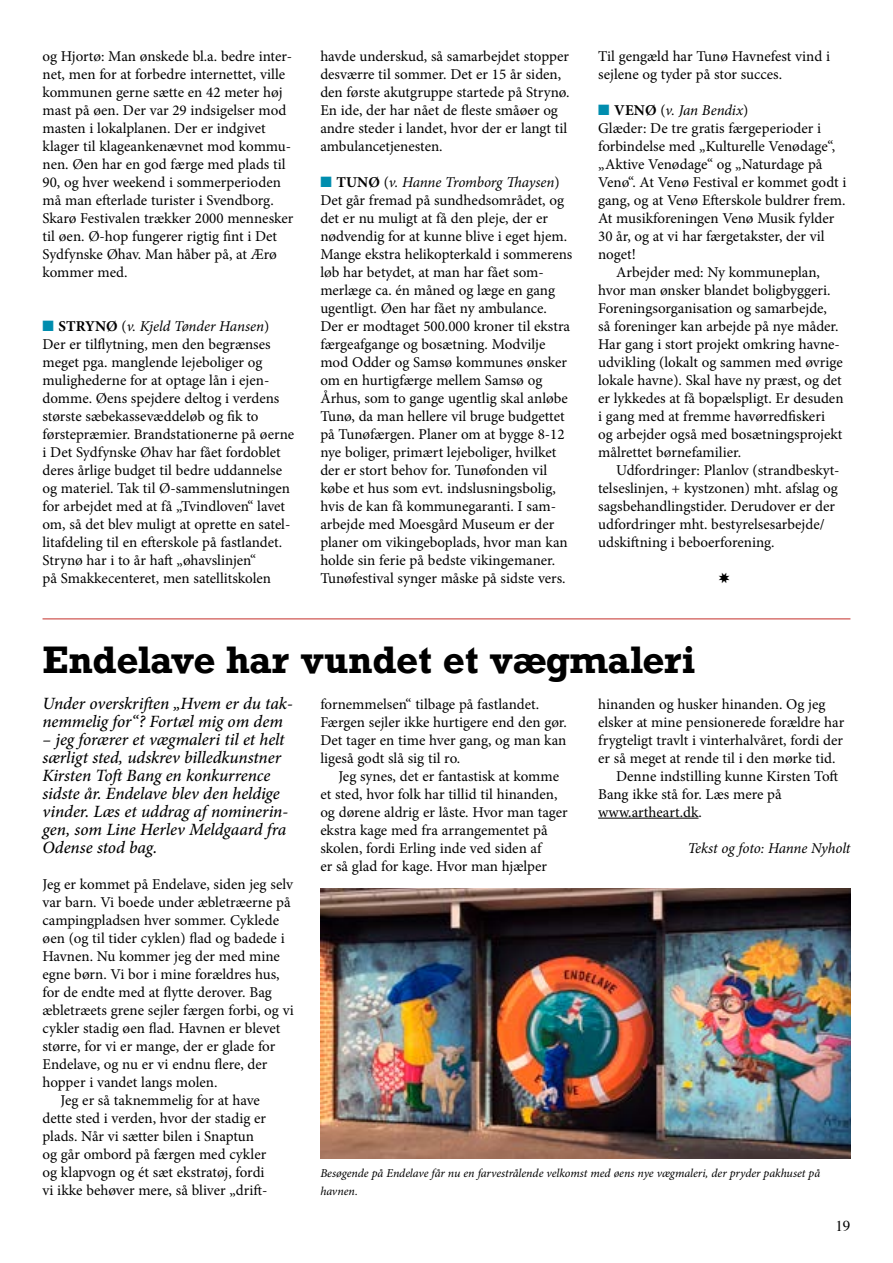
<style>
.page{position:relative;width:893px;height:1263px;background:#fff}
.page>*{position:absolute;margin:0;border:0;box-sizing:border-box;transform-origin:0 0}
.t1{font:700 36px "Rockwell";letter-spacing:-.01em;color:#000}
.t2{font:italic 500 17.25px/18px "Minion Pro";letter-spacing:-.005em;color:#000}
.t3{font:15px/18px "Minion Pro";color:#000}
.t4{font:italic 15px "Minion Pro";letter-spacing:-.01em;color:#000}
.t5{font:15px "Times";color:#000}
.t6{font:italic 12px/18px "Minion Pro";letter-spacing:-.005em;color:#000}
.s1{color:#008dae}
.s2{font-weight:700}
.s3{font-style:italic}
.s4{font-weight:700;font-style:normal}
.s5{font-style:normal}
</style>
<div class="page">
<img style="left:320px;top:889px;width:530px;height:270px">
<hr style="left:43px;top:618px;width:807px;height:1px;background:#c42f2a">
<hr style="left:598px;top:818px;width:100px;height:1px;background:#000">
<p class="t3" style="left:43px;top:47px;width:252px">og Hjortø: Man ønskede bl.a. bedre inter&shy;net, men for at forbedre internettet, ville kommunen gerne sætte en 42 meter høj mast på øen. Der var 29 indsigelser mod masten i lokalplanen. Der er indgivet klager til klageankenævnet mod kommu&shy;nen. Øen har en god færge med plads til 90, og hver weekend i sommerperioden må man efterlade turister i Svendborg.<br>Skarø Festivalen trækker 2000 mennesker til øen. Ø-hop fungerer rigtig fint i Det Sydfynske Øhav. Man håber på, at Ærø kommer med.</p>
<p class="t3" style="left:43px;top:317px;width:253px"><span class="s1">■</span> <span class="s2">STRYNØ</span> (<span class="s3">v. Kjeld Tønder Hansen</span>)<br>Der er tilflytning, men den begrænses meget pga. manglende lejeboliger og mulighederne for at optage lån i ejen&shy;domme. Øens spejdere deltog i verdens største sæbekassevæddeløb og fik to førstepræmier. Brandstationerne på øerne i Det Sydfynske Øhav har fået fordoblet deres årlige budget til bedre uddannelse og materiel. Tak til Ø-sammenslutningen for arbejdet med at få „Tvindloven“ lavet om, så det blev muligt at oprette en satel&shy;litafdeling til en efterskole på fastlandet.<br>Strynø har i to år haft „øhavslinjen“<br>på Smakkecenteret, men satellitskolen</p>
<p class="t3" style="left:320px;top:47px;width:251px">havde underskud, så samarbejdet stopper desværre til sommer. Det er 15 år siden, den første akutgruppe startede på Strynø.<br>En ide, der har nået de fleste småøer og andre steder i landet, hvor der er langt til ambulancetjenesten.</p>
<p class="t3" style="left:320px;top:173px;width:254px"><span class="s1">■</span> <span class="s2">TUNØ</span> (<span class="s3">v. Hanne Tromborg Thaysen</span>)<br>Det går fremad på sundhedsområdet, og det er nu muligt at få den pleje, der er nødvendig for at kunne blive i eget hjem.<br>Mange ekstra helikopterkald i sommerens løb har betydet, at man har fået som&shy;merlæge ca. én måned og læge en gang ugentligt. Øen har fået ny ambulance.<br>Der er modtaget 500.000 kroner til ekstra færgeafgange og bosætning. Modvilje mod Odder og Samsø kommunes ønsker om en hurtigfærge mellem Samsø og Århus, som to gange ugentlig skal anløbe Tunø, da man hellere vil bruge budgettet på Tunøfærgen. Planer om at bygge 8-12 nye boliger, primært lejeboliger, hvilket der er stort behov for. Tunøfonden vil købe et hus som evt. indslusningsbolig, hvis de kan få kommunegaranti. I sam&shy;arbejde med Moesgård Museum er der planer om vikingeboplads, hvor man kan holde sin ferie på bedste vikingemaner.<br>Tunøfestival synger måske på sidste vers.</p>
<p class="t3" style="left:598px;top:47px;width:233px">Til gengæld har Tunø Havnefest vind i sejlene og tyder på stor succes.</p>
<p class="t4" style="left:598px;top:99px;width:152px"><span class="s1">■</span> <span class="s4">VENØ</span> <span class="s5">(</span>v. Jan Bendix<span class="s5">)</span></p>
<p class="t3" style="left:598px;top:119px;width:224px">Glæder: De tre gratis færgeperioder i</p>
<p class="t3" style="left:598px;top:137px;width:238px">forbindelse med „Kulturelle Venødage“,</p>
<p class="t3" style="left:598px;top:155px;width:226px">„Aktive Venødage“ og „Naturdage på</p>
<p class="t3" style="left:598px;top:173px;width:250px">Venø“. At Venø Festival er kommet godt i</p>
<p class="t3" style="left:598px;top:191px;width:249px">gang, og at Venø Efterskole buldrer frem.</p>
<p class="t3" style="left:598px;top:209px;width:238px">At musikforeningen Venø Musik fylder</p>
<p class="t3" style="left:598px;top:227px;width:228px">30 år, og at vi har færgetakster, der vil</p>
<p class="t3" style="left:598px;top:245px;width:39px">noget!</p>
<p class="t3" style="left:616px;top:263px;width:205px">Arbejder med: Ny kommuneplan,</p>
<p class="t3" style="left:598px;top:281px;width:234px">hvor man ønsker blandet boligbyggeri.</p>
<p class="t3" style="left:598px;top:299px;width:230px">Foreningsorganisation og samarbejde,</p>
<p class="t3" style="left:598px;top:317px;width:242px">så foreninger kan arbejde på nye måder.</p>
<p class="t3" style="left:598px;top:335px;width:243px">Har gang i stort projekt omkring havne-</p>
<p class="t3" style="left:598px;top:353px;width:246px">udvikling (lokalt og sammen med øvrige</p>
<p class="t3" style="left:598px;top:371px;width:245px">lokale havne). Skal have ny præst, og det</p>
<p class="t3" style="left:598px;top:389px;width:247px">er lykkedes at få bopælspligt. Er desuden</p>
<p class="t3" style="left:598px;top:407px;width:228px">i gang med at fremme havørredfiskeri</p>
<p class="t3" style="left:598px;top:425px;width:246px">og arbejder også med bosætningsprojekt</p>
<p class="t3" style="left:598px;top:443px;width:144px">målrettet børnefamilier.</p>
<p class="t3" style="left:616px;top:461px;width:225px">Udfordringer: Planlov (strandbeskyt-</p>
<p class="t3" style="left:598px;top:479px;width:241px">telseslinjen, + kystzonen) mht. afslag og</p>
<p class="t3" style="left:598px;top:497px;width:238px">sagsbehandlingstider. Derudover er der</p>
<p class="t3" style="left:598px;top:515px;width:228px">udfordringer mht. bestyrelsesarbejde/</p>
<p class="t3" style="left:598px;top:533px;width:178px">udskiftning i beboerforening.</p>
<h1 class="t1" style="left:43px;top:636px;width:654px">Endelave har vundet et vægmaleri</h1>
<p class="t3" style="left:320px;top:695px;width:248px">fornemmelsen“ tilbage på fastlandet.<br>Færgen sejler ikke hurtigere end den gør.<br>Det tager en time hver gang, og man kan ligeså godt slå sig til ro.</p>
<p class="t3" style="left:320px;top:767px;width:249px;text-indent:18px">Jeg synes, det er fantastisk at komme et sted, hvor folk har tillid til hinanden, og dørene aldrig er låste. Hvor man tager ekstra kage med fra arrangementet på skolen, fordi Erling inde ved siden af<br>er så glad for kage. Hvor man hjælper</p>
<p class="t2" style="left:43px;top:694px;width:252px">Under overskriften „Hvem er du tak&shy;nemmelig for“? Fortæl mig om dem</p>
<p class="t2" style="left:43px;top:730px;width:247px">– jeg forærer et vægmaleri til et helt særligt sted, udskrev billedkunstner Kirsten Toft Bang en konkurrence sidste år. Endelave blev den heldige vinder. Læs et uddrag af nominerin&shy;gen, som Line Herlev Meldgaard fra Odense stod bag.</p>
<p class="t3" style="left:43px;top:875px;width:252px">Jeg er kommet på Endelave, siden jeg selv</p>
<p class="t3" style="left:43px;top:893px;width:250px">var barn. Vi boede under æbletræerne på</p>
<p class="t3" style="left:43px;top:911px;width:238px">campingpladsen hver sommer. Cyklede</p>
<p class="t3" style="left:43px;top:929px;width:244px">øen (og til tider cyklen) flad og badede i</p>
<p class="t3" style="left:43px;top:947px;width:239px">Havnen. Nu kommer jeg der med mine</p>
<p class="t3" style="left:43px;top:965px;width:239px">egne børn. Vi bor i mine forældres hus,</p>
<p class="t3" style="left:43px;top:983px;width:231px">for de endte med at flytte derover. Bag</p>
<p class="t3" style="left:43px;top:1001px;width:253px">æbletræets grene sejler færgen forbi, og vi</p>
<p class="t3" style="left:43px;top:1019px;width:239px">cykler stadig øen flad. Havnen er blevet</p>
<p class="t3" style="left:43px;top:1037px;width:234px">større, for vi er mange, der er glade for</p>
<p class="t3" style="left:43px;top:1055px;width:226px">Endelave, og nu er vi endnu flere, der</p>
<p class="t3" style="left:43px;top:1073px;width:176px">hopper i vandet langs molen.</p>
<p class="t3" style="left:61px;top:1091px;width:201px">Jeg er så taknemmelig for at have</p>
<p class="t3" style="left:43px;top:1109px;width:225px">dette sted i verden, hvor der stadig er</p>
<p class="t3" style="left:43px;top:1127px;width:213px">plads. Når vi sætter bilen i Snaptun</p>
<p class="t3" style="left:43px;top:1145px;width:225px">og går ombord på færgen med cykler</p>
<p class="t3" style="left:43px;top:1163px;width:224px">og klapvogn og ét sæt ekstratøj, fordi</p>
<p class="t3" style="left:43px;top:1181px;width:226px">vi ikke behøver mere, så bliver „drift-</p>
<p class="t3" style="left:598px;top:695px;width:229px">hinanden og husker hinanden. Og jeg</p>
<p class="t3" style="left:598px;top:713px;width:248px">elsker at mine pensionerede forældre har</p>
<p class="t3" style="left:598px;top:731px;width:246px">frygteligt travlt i vinterhalvåret, fordi der</p>
<p class="t3" style="left:598px;top:749px;width:239px">er så meget at rende til i den mørke tid.</p>
<p class="t3" style="left:616px;top:767px;width:224px">Denne indstilling kunne Kirsten Toft</p>
<p class="t3" style="left:598px;top:785px;width:185px">Bang ikke stå for. Læs mere på</p>
<p class="t3" style="left:598px;top:803px;width:105px">www.artheart.dk.</p>
<p class="t4" style="left:688px;top:837px;width:164px">Tekst og foto: Hanne Nyholt</p>
<p class="t6" style="left:320px;top:1164px;width:501px">Besøgende på Endelave får nu en farvestrålende velkomst med øens nye vægmaleri, der pryder pakhuset på havnen.</p>
<p class="t5" style="left:835px;top:1211px;width:16px">19</p>
</div>
